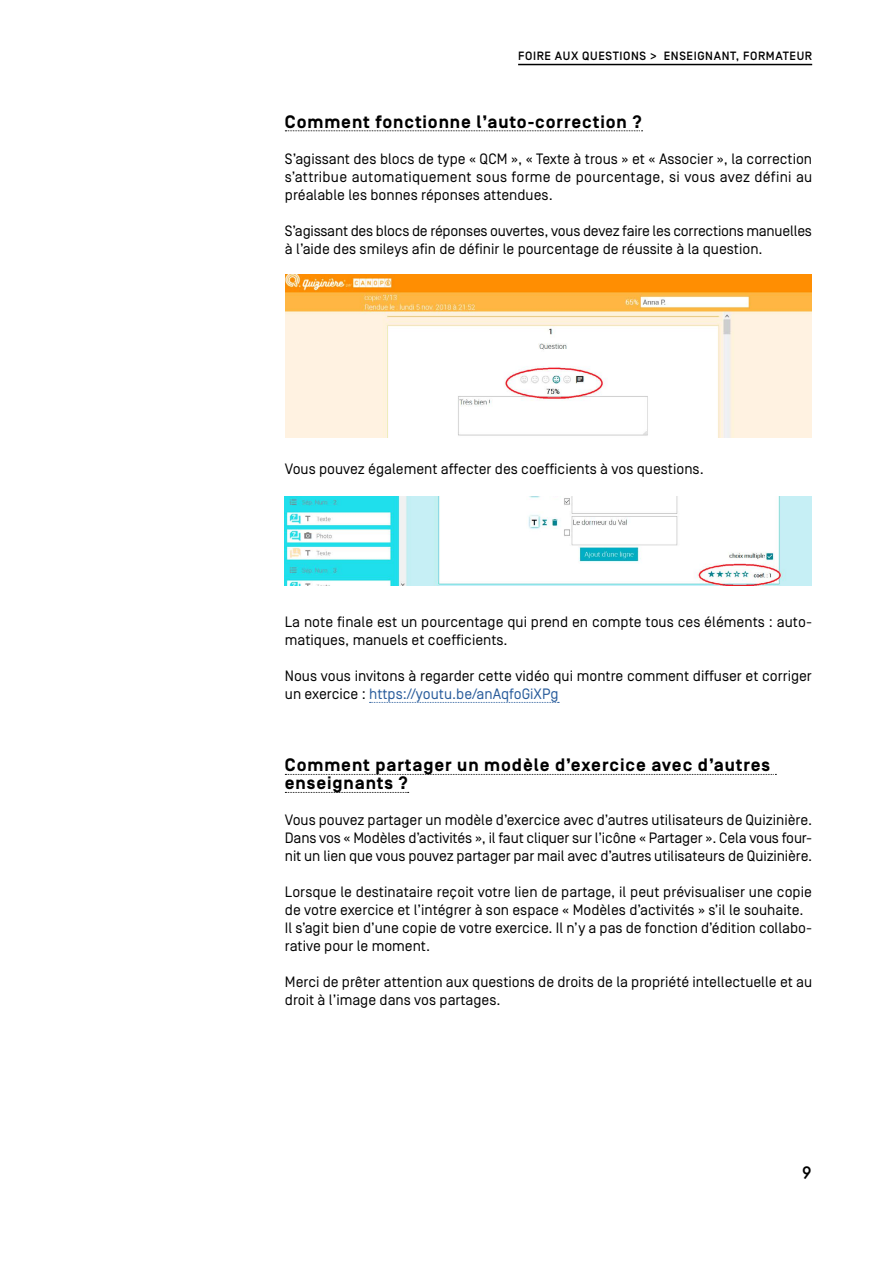
<style>
.page{position:relative;width:893px;height:1263px;background:#fff}
.page>*{position:absolute;margin:0;border:0;box-sizing:border-box;transform-origin:0 0}
.t1{font:700 18px/18px "Simplon BP";letter-spacing:.05em;color:#000}
.t2{font:500 18px "Simplon BP Mono";color:#000}
.t3{font:15px/18px "Simplon BP Regular";color:#000}
.t4{font:500 12px "Simplon BP";letter-spacing:.05em;color:#000}
.s1{color:#275b9b}
</style>
<div class="page">
<hr style="left:518px;top:64px;width:294px;height:1px;background:#000">
<svg style="left:285px;top:130px;width:358px;height:1px"></svg>
<svg style="left:370px;top:702px;width:189px;height:1px"></svg>
<svg style="left:285px;top:774px;width:491px;height:1px"></svg>
<svg style="left:285px;top:792px;width:124px;height:1px"></svg>
<img style="left:285px;top:274px;width:527px;height:163px">
<img style="left:285px;top:496px;width:527px;height:89px">
<p class="t4" style="left:518px;top:49px;width:296px">FOIRE AUX QUESTIONS &gt; ENSEIGNANT, FORMATEUR</p>
<p class="t1" style="left:285px;top:113px;width:359px">Comment fonctionne l’auto-correction ?</p>
<p class="t3" style="left:285px;top:150px;width:529px;text-align:justify">S’agissant des blocs de type « QCM », « Texte à trous » et « Associer », la correction s’attribue automatiquement sous forme de pourcentage, si vous avez défini au préalable les bonnes réponses attendues.</p>
<p class="t3" style="left:285px;top:222px;width:529px">S’agissant des blocs de réponses ouvertes, vous devez faire les corrections manuelles à l’aide des smileys afin de définir le pourcentage de réussite à la question.</p>
<p class="t3" style="left:285px;top:460px;width:420px">Vous pouvez également affecter des coefficients à vos questions.</p>
<p class="t3" style="left:285px;top:613px;width:529px">La note finale est un pourcentage qui prend en compte tous ces éléments : auto&shy;matiques, manuels et coefficients.</p>
<p class="t3" style="left:285px;top:667px;width:528px">Nous vous invitons à regarder cette vidéo qui montre comment diffuser et corriger un exercice : <span class="s1">https://youtu.be/anAqfoGiXPg</span></p>
<p class="t1" style="left:285px;top:757px;width:487px">Comment partager un modèle d’exercice avec d’autres enseignants ?</p>
<p class="t3" style="left:285px;top:811px;width:529px;text-align:justify">Vous pouvez partager un modèle d’exercice avec d’autres utilisateurs de Quizinière.<br>Dans vos « Modèles d’activités », il faut cliquer sur l’icône « Partager ». Cela vous four&shy;nit un lien que vous pouvez partager par mail avec d’autres utilisateurs de Quizinière.</p>
<p class="t3" style="left:285px;top:883px;width:529px">Lorsque le destinataire reçoit votre lien de partage, il peut prévisualiser une copie de votre exercice et l’intégrer à son espace « Modèles d’activités » s’il le souhaite.<br>Il s’agit bien d’une copie de votre exercice. Il n’y a pas de fonction d’édition collabo&shy;rative pour le moment.</p>
<p class="t3" style="left:285px;top:973px;width:529px">Merci de prêter attention aux questions de droits de la propriété intellectuelle et au droit à l’image dans vos partages.</p>
<p class="t2" style="left:801px;top:1161px;width:12px">9</p>
</div>
